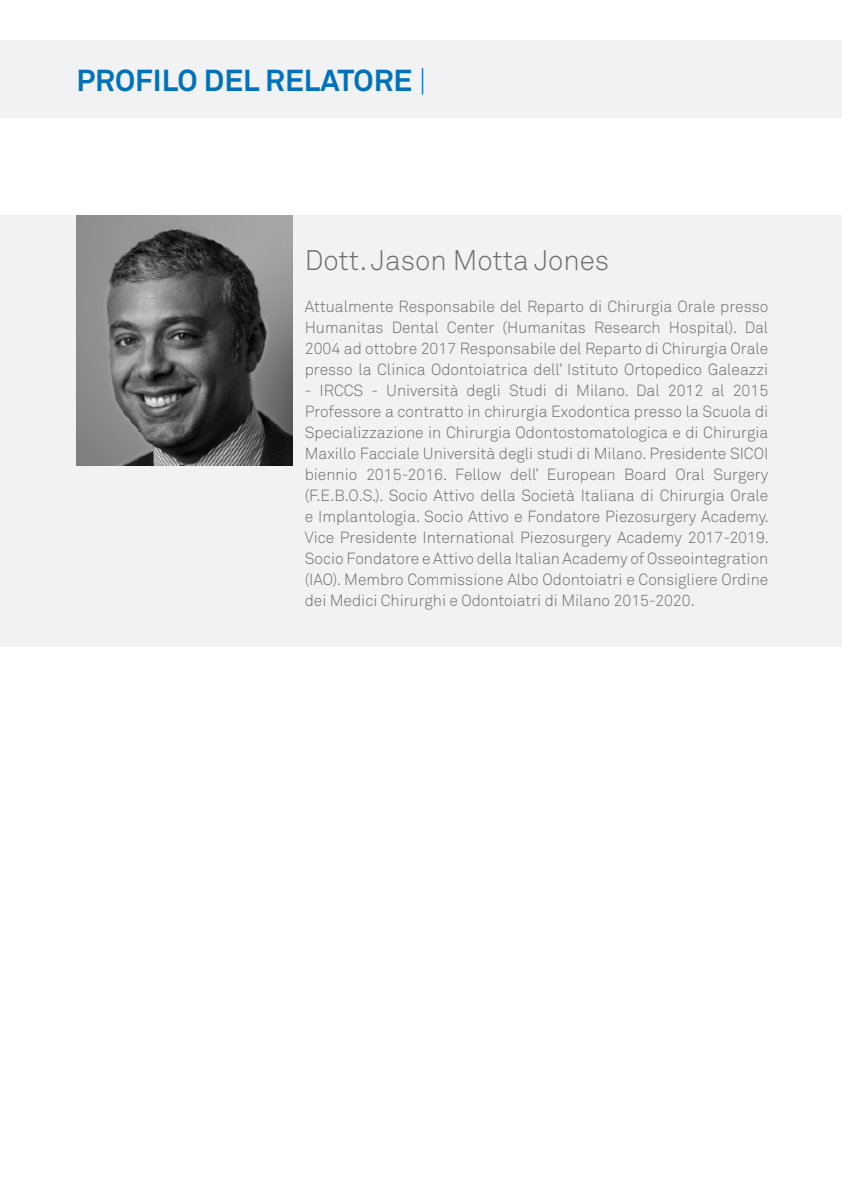
<style>
.page{position:relative;width:842px;height:1191px;background:#fff}
.page>*{position:absolute;margin:0;border:0;box-sizing:border-box;transform-origin:0 0}
.t1{font:700 30px "Akkurat";color:#0072bc}
.t2{font:300 28px "Akkurat";color:#6c6d70}
.t3{font:300 16px/21px "Akkurat";color:#6c6d70;text-align:justify}
.s1{font-weight:300}
</style>
<div class="page">
<div style="left:0;top:40px;width:842px;height:78px;background:#f1f2f3"></div>
<div style="left:0;top:215px;width:842px;height:432px;background:#f1f2f3"></div>
<img style="left:77px;top:215px;width:215px;height:250px">
<h1 class="t1" style="left:77px;top:62px;width:351px">PROFILO DEL RELATORE <span class="s1">|</span></h1>
<h2 class="t2" style="left:305px;top:243px;width:306px">Dott. Jason Motta Jones</h2>
<p class="t3" style="left:305px;top:296px;width:465px">Attualmente Responsabile del Reparto di Chirurgia Orale presso Humanitas Dental Center (Humanitas Research Hospital). Dal 2004 ad ottobre 2017 Responsabile del Reparto di Chirurgia Orale presso la Clinica Odontoiatrica dell’ Istituto Ortopedico Galeazzi</p>
<p class="t3" style="left:305px;top:380px;width:466px">- IRCCS - Università degli Studi di Milano. Dal 2012 al 2015<br>Professore a contratto in chirurgia Exodontica presso la Scuola di Specializzazione in Chirurgia Odontostomatologica e di Chirurgia Maxillo Facciale Università degli studi di Milano. Presidente SICOI biennio 2015-2016. Fellow dell’ European Board Oral Surgery (F.E.B.O.S.). Socio Attivo della Società Italiana di Chirurgia Orale e Implantologia. Socio Attivo e Fondatore Piezosurgery Academy.<br>Vice Presidente International Piezosurgery Academy 2017-2019.<br>Socio Fondatore e Attivo della Italian Academy of Osseointegration (IAO). Membro Commissione Albo Odontoiatri e Consigliere Ordine dei Medici Chirurghi e Odontoiatri di Milano 2015-2020.</p>
</div>
